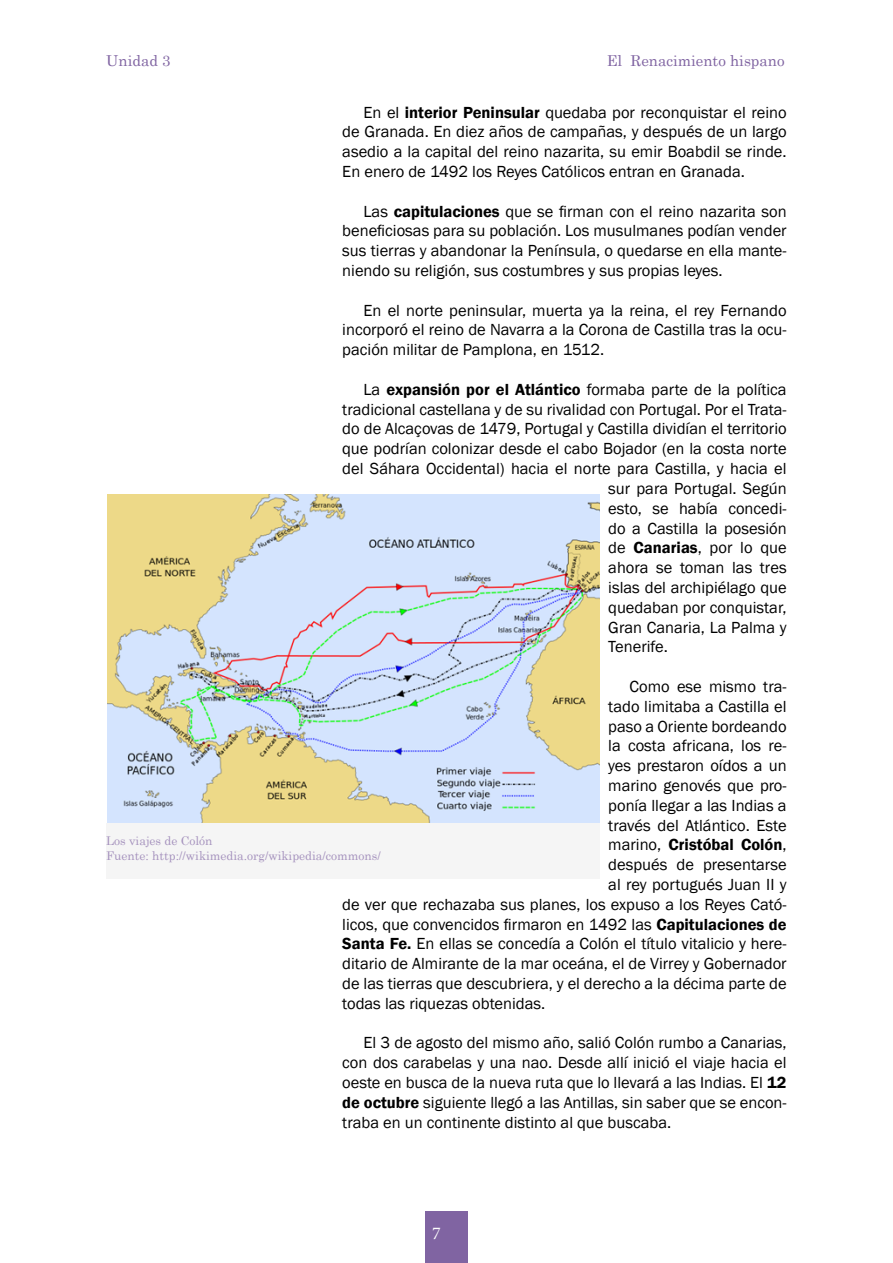
<style>
.page{position:relative;width:893px;height:1263px;background:#fff}
.page>*{position:absolute;margin:0;border:0;box-sizing:border-box;transform-origin:0 0}
.t1{font:18px "Minion Pro";color:#fff}
.t2{font:16.5px/19.8px "Franklin Gothic";color:#000;text-align:justify}
.t3{font:600 16.5px "Franklin Gothic";color:#000}
.t4{font:15px "Century Schoolbook";color:#8064a2}
.t5{font:12px/14.4px "Century Schoolbook";color:#a693be}
.s1{font-weight:600}
.s2{font-weight:400}
</style>
<div class="page">
<div style="left:425px;top:1212px;width:43px;height:51px;background:#8064a2"></div>
<img style="left:107px;top:494px;width:493px;height:329px">
<div style="left:106px;top:823px;width:494px;height:56px;background:#f5f5f5"></div>
<p class="t4" style="left:106px;top:48px;width:66px">Unidad 3</p>
<p class="t4" style="left:607px;top:48px;width:179px">El Renacimiento hispano</p>
<p class="t2" style="left:342px;top:103px;width:446px;text-indent:21px">En el <span class="s1">interior Peninsular</span> quedaba por reconquistar el reino de Granada. En diez años de campañas, y después de un largo asedio a la capital del reino nazarita, su emir Boabdil se rinde.<br>En enero de 1492 los Reyes Católicos entran en Granada.</p>
<p class="t2" style="left:342px;top:202px;width:446px;text-indent:21px">Las <span class="s1">capitulaciones</span> que se firman con el reino nazarita son beneficiosas para su población. Los musulmanes podían vender sus tierras y abandonar la Península, o quedarse en ella mante&shy;niendo su religión, sus costumbres y sus propias leyes.</p>
<p class="t2" style="left:342px;top:301px;width:446px;text-indent:21px">En el norte peninsular, muerta ya la reina, el rey Fernando incorporó el reino de Navarra a la Corona de Castilla tras la ocu&shy;pación militar de Pamplona, en 1512.</p>
<p class="t2" style="left:364px;top:380px;width:425px">La <span class="s1">expansión por el Atlántico</span> formaba parte de la política</p>
<p class="t2" style="left:342px;top:400px;width:446px">tradicional castellana y de su rivalidad con Portugal. Por el Trata-</p>
<p class="t2" style="left:342px;top:419px;width:446px">do de Alcaçovas de 1479, Portugal y Castilla dividían el territorio</p>
<p class="t2" style="left:342px;top:439px;width:446px">que podrían colonizar desde el cabo Bojador (en la costa norte</p>
<p class="t2" style="left:342px;top:459px;width:446px">del Sáhara Occidental) hacia el norte para Castilla, y hacia el</p>
<p class="t2" style="left:608px;top:479px;width:180px">sur para Portugal. Según</p>
<p class="t2" style="left:608px;top:499px;width:180px">esto, se había concedi-</p>
<p class="t2" style="left:608px;top:518px;width:180px">do a Castilla la posesión</p>
<p class="t2" style="left:608px;top:538px;width:180px">de <span class="s1">Canarias</span>, por lo que</p>
<p class="t2" style="left:608px;top:558px;width:180px">ahora se toman las tres</p>
<p class="t2" style="left:608px;top:578px;width:180px">islas del archipiélago que</p>
<p class="t2" style="left:608px;top:598px;width:180px">quedaban por conquistar,</p>
<p class="t2" style="left:608px;top:617px;width:180px">Gran Canaria, La Palma y</p>
<p class="t2" style="left:608px;top:637px;width:61px">Tenerife.</p>
<p class="t2" style="left:630px;top:677px;width:159px">Como ese mismo tra-</p>
<p class="t2" style="left:608px;top:697px;width:180px">tado limitaba a Castilla el</p>
<p class="t2" style="left:608px;top:716px;width:180px">paso a Oriente bordeando</p>
<p class="t2" style="left:608px;top:736px;width:180px">la costa africana, los re-</p>
<p class="t2" style="left:608px;top:756px;width:180px">yes prestaron oídos a un</p>
<p class="t2" style="left:608px;top:776px;width:180px">marino genovés que pro-</p>
<p class="t2" style="left:608px;top:796px;width:180px">ponía llegar a las Indias a</p>
<p class="t2" style="left:608px;top:815px;width:180px">través del Atlántico. Este</p>
<p class="t3" style="left:608px;top:835px;width:180px"><span class="s2">marino,</span> Cristóbal Colón<span class="s2">,</span></p>
<p class="t2" style="left:608px;top:855px;width:180px">después de presentarse</p>
<p class="t2" style="left:608px;top:875px;width:180px">al rey portugués Juan II y</p>
<p class="t2" style="left:342px;top:895px;width:446px">de ver que rechazaba sus planes, los expuso a los Reyes Cató-</p>
<p class="t2" style="left:342px;top:914px;width:446px">licos, que convencidos firmaron en 1492 las <span class="s1">Capitulaciones de</span></p>
<p class="t2" style="left:342px;top:934px;width:446px"><span class="s1">Santa Fe.</span> En ellas se concedía a Colón el título vitalicio y here-</p>
<p class="t2" style="left:342px;top:954px;width:446px">ditario de Almirante de la mar oceána, el de Virrey y Gobernador</p>
<p class="t2" style="left:342px;top:974px;width:446px">de las tierras que descubriera, y el derecho a la décima parte de</p>
<p class="t2" style="left:342px;top:994px;width:204px">todas las riquezas obtenidas.</p>
<p class="t2" style="left:342px;top:1033px;width:446px;text-indent:21px">El 3 de agosto del mismo año, salió Colón rumbo a Canarias, con dos carabelas y una nao. Desde allí inició el viaje hacia el oeste en busca de la nueva ruta que lo llevará a las Indias. El <span class="s1">12 de octubre</span> siguiente llegó a las Antillas, sin saber que se encon&shy;traba en un continente distinto al que buscaba.</p>
<p class="t5" style="left:106px;top:833px;width:276px">Los viajes de Colón<br>Fuente: http://wikimedia.org/wikipedia/commons/</p>
<p class="t1" style="left:432px;top:1221px;width:10px">7</p>
</div>
